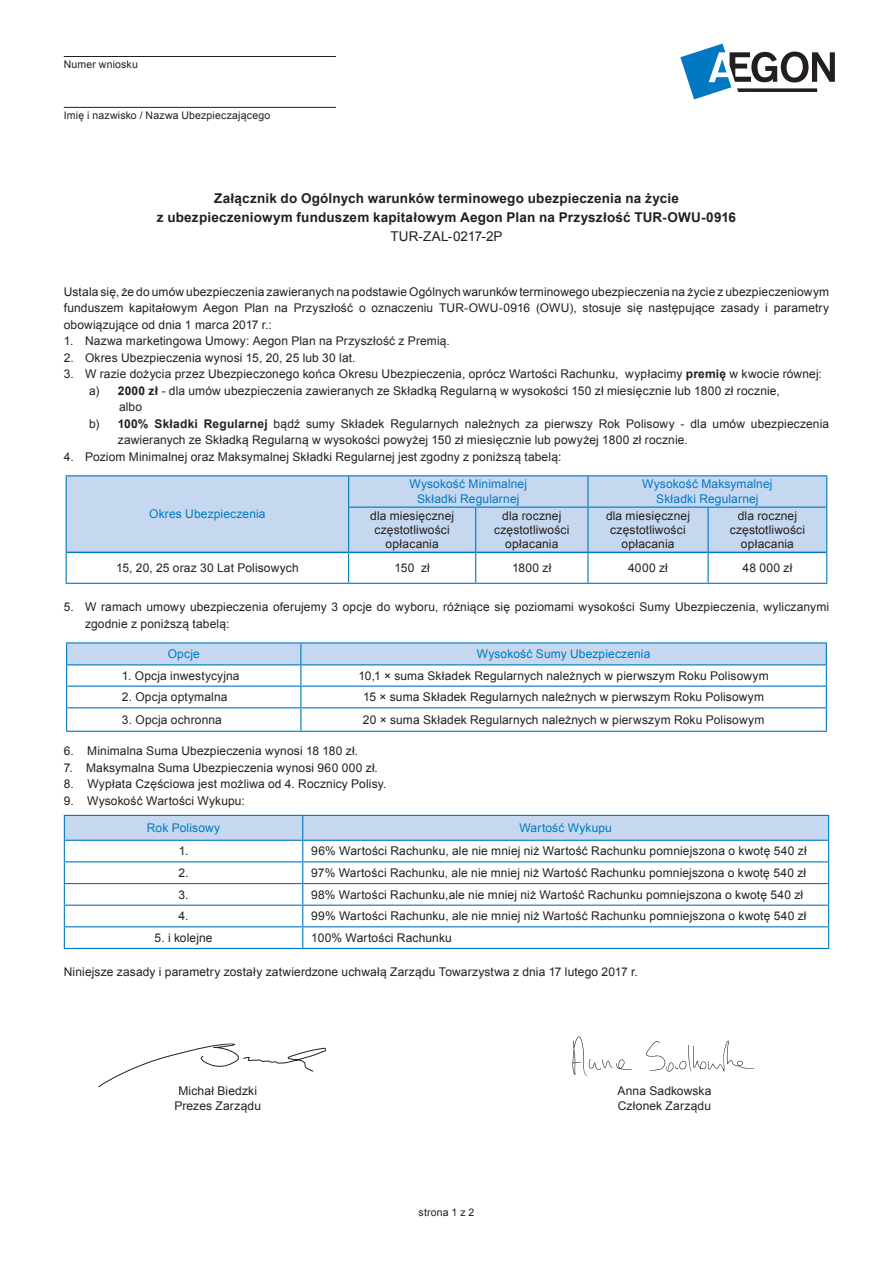
<style>
.page{position:relative;width:893px;height:1263px;background:#fff}
.page>*{position:absolute;margin:0;border:0;box-sizing:border-box;transform-origin:0 0}
.t1{font:700 13.5px/19px "Arial";letter-spacing:.015em;color:#231f20;text-align:center}
.t2{font:13.5px "Arial";letter-spacing:.01em;color:#231f20}
.t3{font:12px/14.4px "Arial";letter-spacing:.01em;color:#231f20;text-align:center}
.t4{font:12px/14.4px "Arial";letter-spacing:.01em;color:#0079c2;text-align:center}
.t5{font:10.5px "Arial";letter-spacing:.02em;color:#231f20}
.s1{font-weight:700}
</style>
<div class="page">
<div style="left:67px;top:476px;width:759px;height:76px;background:#c6d8ef"></div>
<hr style="left:348px;top:508px;width:1px;height:44px;background:#0079c2">
<hr style="left:475px;top:508px;width:1px;height:44px;background:#0079c2">
<hr style="left:587px;top:508px;width:1px;height:44px;background:#0079c2">
<hr style="left:707px;top:508px;width:2px;height:44px;background:#0079c2">
<hr style="left:826px;top:508px;width:1px;height:44px;background:#0079c2">
<hr style="left:66px;top:552px;width:1px;height:31px;background:#0079c2">
<hr style="left:348px;top:553px;width:1px;height:30px;background:#0079c2">
<hr style="left:475px;top:553px;width:1px;height:30px;background:#0079c2">
<hr style="left:587px;top:553px;width:1px;height:30px;background:#0079c2">
<hr style="left:707px;top:553px;width:2px;height:30px;background:#0079c2">
<hr style="left:826px;top:552px;width:1px;height:31px;background:#0079c2">
<hr style="left:66px;top:583px;width:283px;height:1px;background:#0079c2">
<hr style="left:349px;top:583px;width:127px;height:1px;background:#0079c2">
<hr style="left:476px;top:583px;width:112px;height:1px;background:#0079c2">
<hr style="left:588px;top:583px;width:120px;height:1px;background:#0079c2">
<hr style="left:708px;top:583px;width:119px;height:1px;background:#0079c2">
<hr style="left:66px;top:475px;width:283px;height:1px;background:#0079c2">
<hr style="left:66px;top:476px;width:1px;height:31px;background:#0079c2">
<hr style="left:349px;top:475px;width:127px;height:1px;background:#0079c2">
<hr style="left:348px;top:476px;width:1px;height:31px;background:#0079c2">
<hr style="left:476px;top:475px;width:112px;height:1px;background:#0079c2">
<hr style="left:588px;top:475px;width:120px;height:1px;background:#0079c2">
<hr style="left:587px;top:476px;width:1px;height:31px;background:#0079c2">
<hr style="left:708px;top:475px;width:119px;height:1px;background:#0079c2">
<hr style="left:826px;top:476px;width:1px;height:31px;background:#0079c2">
<hr style="left:66px;top:507px;width:1px;height:45px;background:#0079c2">
<hr style="left:348px;top:507px;width:128px;height:1px;background:#0079c2">
<hr style="left:476px;top:507px;width:112px;height:1px;background:#0079c2">
<hr style="left:588px;top:507px;width:120px;height:1px;background:#0079c2">
<hr style="left:708px;top:507px;width:119px;height:1px;background:#0079c2">
<hr style="left:67px;top:552px;width:282px;height:1px;background:#0079c2">
<hr style="left:349px;top:552px;width:127px;height:1px;background:#0079c2">
<hr style="left:476px;top:552px;width:112px;height:1px;background:#0079c2">
<hr style="left:588px;top:552px;width:120px;height:1px;background:#0079c2">
<hr style="left:708px;top:552px;width:118px;height:1px;background:#0079c2">
<hr style="left:66px;top:642px;width:235px;height:1px;background:#0079c2">
<hr style="left:301px;top:642px;width:526px;height:1px;background:#0079c2">
<svg style="left:66px;top:643px;width:761px;height:88px"></svg>
<hr style="left:66px;top:731px;width:235px;height:1px;background:#0079c2">
<hr style="left:301px;top:731px;width:526px;height:1px;background:#0079c2">
<svg style="left:64px;top:815px;width:765px;height:133px"></svg>
<hr style="left:64px;top:948px;width:239px;height:1px;background:#0079c2">
<hr style="left:303px;top:948px;width:526px;height:1px;background:#0079c2">
<svg style="left:680px;top:44px;width:155px;height:55px"></svg>
<hr style="left:64px;top:56px;width:272px;height:1px;background:#231f20">
<hr style="left:64px;top:107px;width:272px;height:1px;background:#231f20">
<svg style="left:98px;top:1044px;width:228px;height:43px"></svg>
<svg style="left:572px;top:1036px;width:60px;height:40px"></svg>
<svg style="left:646px;top:1040px;width:109px;height:32px"></svg>
<p class="t5" style="left:64px;top:58px;width:76px">Numer wniosku</p>
<p class="t5" style="left:64px;top:108px;width:208px">Imię i nazwisko / Nazwa Ubezpieczającego</p>
<p class="t1" style="left:157px;top:189px;width:581px">Załącznik do Ogólnych warunków terminowego ubezpieczenia na życie<br>z ubezpieczeniowym funduszem kapitałowym Aegon Plan na Przyszłość TUR-OWU-0916</p>
<p class="t2" style="left:390px;top:228px;width:114px">TUR-ZAL-0217-2P</p>
<p class="t3" style="left:64px;top:283px;width:767px;line-height:16.5px;text-align:justify">Ustala się, że do umów ubezpieczenia zawieranych na podstawie Ogólnych warunków terminowego ubezpieczenia na życie z ubezpieczeniowym funduszem kapitałowym Aegon Plan na Przyszłość o oznaczeniu TUR-OWU-0916 (OWU), stosuje się następujące zasady i parametry obowiązujące od dnia 1 marca 2017 r.:</p>
<p class="t3" style="left:64px;top:334px;width:388px">1. Nazwa marketingowa Umowy: Aegon Plan na Przyszłość z Premią.</p>
<p class="t3" style="left:64px;top:350px;width:293px">2. Okres Ubezpieczenia wynosi 15, 20, 25 lub 30 lat.</p>
<p class="t3" style="left:64px;top:367px;width:760px">3. W razie dożycia przez Ubezpieczonego końca Okresu Ubezpieczenia, oprócz Wartości Rachunku, wypłacimy <span class="s1">premię</span> w kwocie równej:</p>
<p class="t3" style="left:89px;top:383px;width:692px">a) <span class="s1">2000 zł</span> - dla umów ubezpieczenia zawieranych ze Składką Regularną w wysokości 150 zł miesięcznie lub 1800 zł rocznie,</p>
<p class="t3" style="left:119px;top:400px;width:25px">albo</p>
<p class="t3" style="left:89px;top:416px;width:741px">b) <span class="s1">100% Składki Regularnej</span> bądź sumy Składek Regularnych należnych za pierwszy Rok Polisowy - dla umów ubezpieczenia</p>
<p class="t3" style="left:118px;top:433px;width:572px">zawieranych ze Składką Regularną w wysokości powyżej 150 zł miesięcznie lub powyżej 1800 zł rocznie.</p>
<p class="t3" style="left:64px;top:449px;width:499px">4. Poziom Minimalnej oraz Maksymalnej Składki Regularnej jest zgodny z poniższą tabelą:</p>
<p class="t4" style="left:149px;top:507px;width:118px">Okres Ubezpieczenia</p>
<p class="t4" style="left:409px;top:477px;width:119px">Wysokość Minimalnej<br>Składki Regularnej</p>
<p class="t4" style="left:642px;top:477px;width:132px">Wysokość Maksymalnej<br>Składki Regularnej</p>
<p class="t3" style="left:370px;top:508px;width:85px">dla miesięcznej częstotliwości opłacania</p>
<p class="t3" style="left:494px;top:508px;width:77px">dla rocznej częstotliwości opłacania</p>
<p class="t3" style="left:606px;top:508px;width:85px">dla miesięcznej częstotliwości opłacania</p>
<p class="t3" style="left:730px;top:508px;width:77px">dla rocznej częstotliwości opłacania</p>
<p class="t3" style="left:116px;top:561px;width:184px">15, 20, 25 oraz 30 Lat Polisowych</p>
<p class="t3" style="left:394px;top:561px;width:37px">150 zł</p>
<p class="t3" style="left:512px;top:561px;width:41px">1800 zł</p>
<p class="t3" style="left:628px;top:561px;width:41px">4000 zł</p>
<p class="t3" style="left:742px;top:561px;width:51px">48 000 zł</p>
<p class="t3" style="left:85px;top:599px;width:746px;line-height:16.5px;text-align:left;text-indent:-21px">5. W ramach umowy ubezpieczenia oferujemy 3 opcje do wyboru, różniące się poziomami wysokości Sumy Ubezpieczenia, wyliczanymi zgodnie z poniższą tabelą:</p>
<p class="t4" style="left:168px;top:647px;width:34px">Opcje</p>
<p class="t4" style="left:477px;top:647px;width:175px">Wysokość Sumy Ubezpieczenia</p>
<p class="t3" style="left:122px;top:669px;width:119px">1. Opcja inwestycyjna</p>
<p class="t3" style="left:359px;top:669px;width:412px">10,1 × suma Składek Regularnych należnych w pierwszym Roku Polisowym</p>
<p class="t3" style="left:122px;top:690px;width:107px">2. Opcja optymalna</p>
<p class="t3" style="left:363px;top:690px;width:402px">15 × suma Składek Regularnych należnych w pierwszym Roku Polisowym</p>
<p class="t3" style="left:122px;top:713px;width:102px">3. Opcja ochronna</p>
<p class="t3" style="left:363px;top:713px;width:403px">20 × suma Składek Regularnych należnych w pierwszym Roku Polisowym</p>
<p class="t3" style="left:64px;top:744px;width:296px">6. Minimalna Suma Ubezpieczenia wynosi 18 180 zł.</p>
<p class="t3" style="left:64px;top:760px;width:316px">7. Maksymalna Suma Ubezpieczenia wynosi 960 000 zł.</p>
<p class="t3" style="left:64px;top:777px;width:324px">8. Wypłata Częściowa jest możliwa od 4. Rocznicy Polisy.</p>
<p class="t3" style="left:64px;top:793px;width:183px">9. Wysokość Wartości Wykupu:</p>
<p class="t4" style="left:147px;top:821px;width:75px">Rok Polisowy</p>
<p class="t4" style="left:519px;top:821px;width:94px">Wartość Wykupu</p>
<p class="t3" style="left:179px;top:844px;width:11px">1.</p>
<p class="t3" style="left:311px;top:844px;width:497px">96% Wartości Rachunku, ale nie mniej niż Wartość Rachunku pomniejszona o kwotę 540 zł</p>
<p class="t3" style="left:178px;top:866px;width:12px">2.</p>
<p class="t3" style="left:311px;top:866px;width:496px">97% Wartości Rachunku, ale nie mniej niż Wartość Rachunku pomniejszona o kwotę 540 zł</p>
<p class="t3" style="left:178px;top:887px;width:12px">3.</p>
<p class="t3" style="left:311px;top:887px;width:493px">98% Wartości Rachunku,ale nie mniej niż Wartość Rachunku pomniejszona o kwotę 540 zł</p>
<p class="t3" style="left:179px;top:909px;width:12px">4.</p>
<p class="t3" style="left:311px;top:909px;width:497px">99% Wartości Rachunku, ale nie mniej niż Wartość Rachunku pomniejszona o kwotę 540 zł</p>
<p class="t3" style="left:155px;top:931px;width:60px">5. i kolejne</p>
<p class="t3" style="left:311px;top:931px;width:142px">100% Wartości Rachunku</p>
<p class="t3" style="left:64px;top:965px;width:575px">Niniejsze zasady i parametry zostały zatwierdzone uchwałą Zarządu Towarzystwa z dnia 17 lutego 2017 r.</p>
<p class="t3" style="left:174px;top:1084px;width:88px">Michał Biedzki<br>Prezes Zarządu</p>
<p class="t3" style="left:617px;top:1084px;width:95px;text-align:left">Anna Sadkowska<br>Członek Zarządu</p>
<p class="t5" style="left:419px;top:1206px;width:57px">strona 1 z 2</p>
</div>
